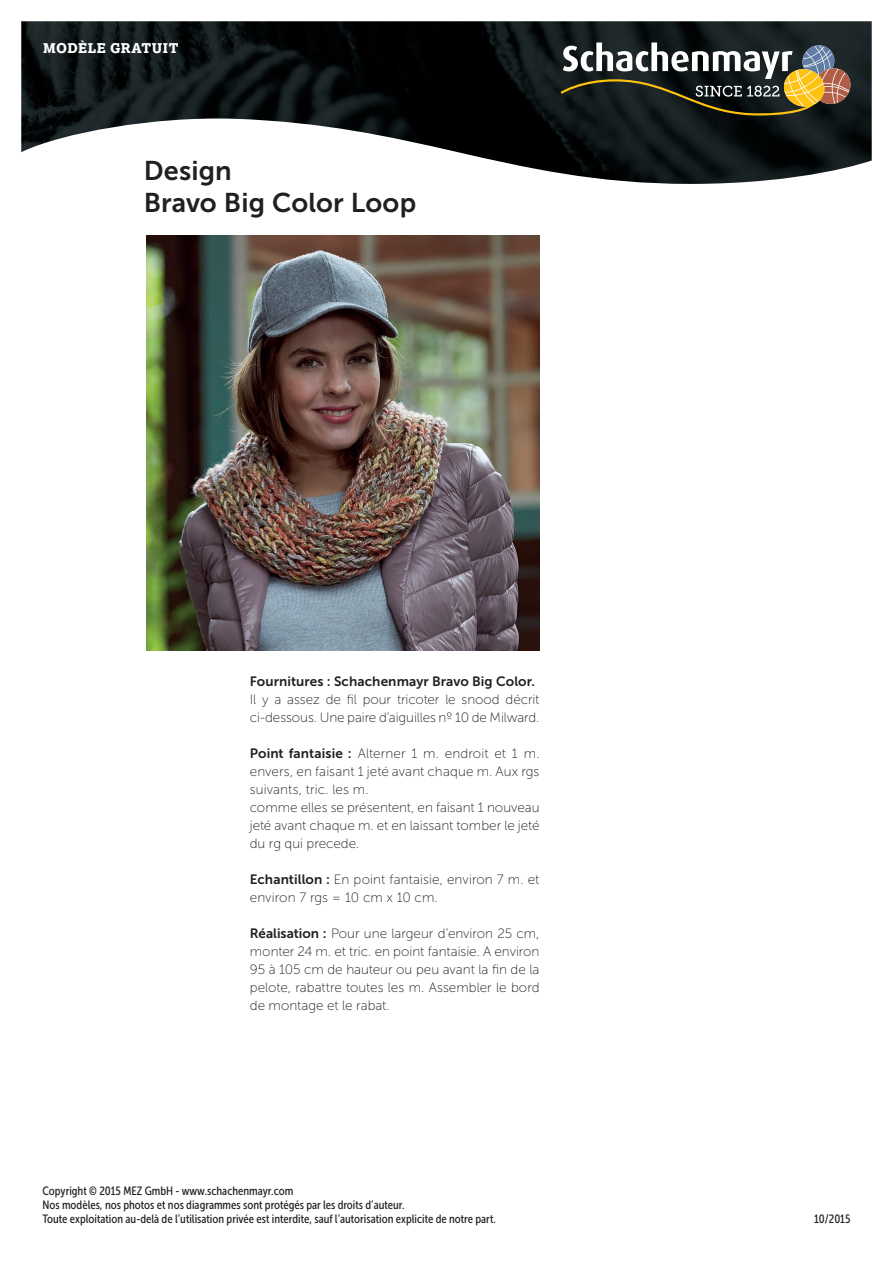
<style>
.page{position:relative;width:893px;height:1263px;background:#fff}
.page>*{position:absolute;margin:0;border:0;box-sizing:border-box;transform-origin:0 0}
.t1{font:27px/31.5px "Museo Sans 700";letter-spacing:.005em;color:#231f20}
.t2{font:13.5px/18px "Museo Sans 100";color:#231f20}
.t3{font:13.5px "Museo Sans 700";letter-spacing:.01em;color:#231f20}
.t4{font:800 13.5px "Lexia";letter-spacing:.035em;color:#fff}
.t5{font:12px/14.4px "Museo Sans Cond 500";color:#231f20}
.s1{font-family:"Museo Sans 700"}
</style>
<div class="page">
<img style="left:21px;top:21px;width:851px;height:163px">
<svg style="left:561px;top:43px;width:289px;height:72px;background:#535246"></svg>
<img style="left:146px;top:235px;width:393px;height:415px">
<p class="t4" style="left:43px;top:39px;width:137px">MODÈLE GRATUIT</p>
<h1 class="t1" style="left:144px;top:155px;width:274px">Design<br>Bravo Big Color Loop</h1>
<p class="t3" style="left:250px;top:674px;width:287px">Fournitures : Schachenmayr Bravo Big Color.</p>
<p class="t2" style="left:250px;top:690px;width:291px">Il y a assez de fil pour tricoter le snood décrit ci-dessous. Une paire d’aiguilles nº 10 de Milward.</p>
<p class="t2" style="left:250px;top:744px;width:291px"><span class="s1">Point fantaisie :</span> Alterner 1 m. endroit et 1 m. envers, en faisant 1 jeté avant chaque m. Aux rgs suivants, tric. les m.<br>comme elles se présentent, en faisant 1 nouveau jeté avant chaque m. et en laissant tomber le jeté du rg qui precede.</p>
<p class="t2" style="left:250px;top:870px;width:291px"><span class="s1">Echantillon :</span> En point fantaisie, environ 7 m. et environ 7 rgs = 10 cm x 10 cm.</p>
<p class="t2" style="left:250px;top:924px;width:291px;text-align:justify"><span class="s1">Réalisation :</span> Pour une largeur d’environ 25 cm, monter 24 m. et tric. en point fantaisie. A environ 95 à 105 cm de hauteur ou peu avant la fin de la pelote, rabattre toutes les m. Assembler le bord de montage et le rabat.</p>
<p class="t5" style="left:43px;top:1183px;width:455px">Copyright © 2015 MEZ GmbH - www.schachenmayr.com<br>Nos modèles, nos photos et nos diagrammes sont protégés par les droits d’auteur.<br>Toute exploitation au-delà de l’utilisation privée est interdite, sauf l’autorisation explicite de notre part.</p>
<p class="t5" style="left:814px;top:1212px;width:38px">10/2015</p>
</div>
